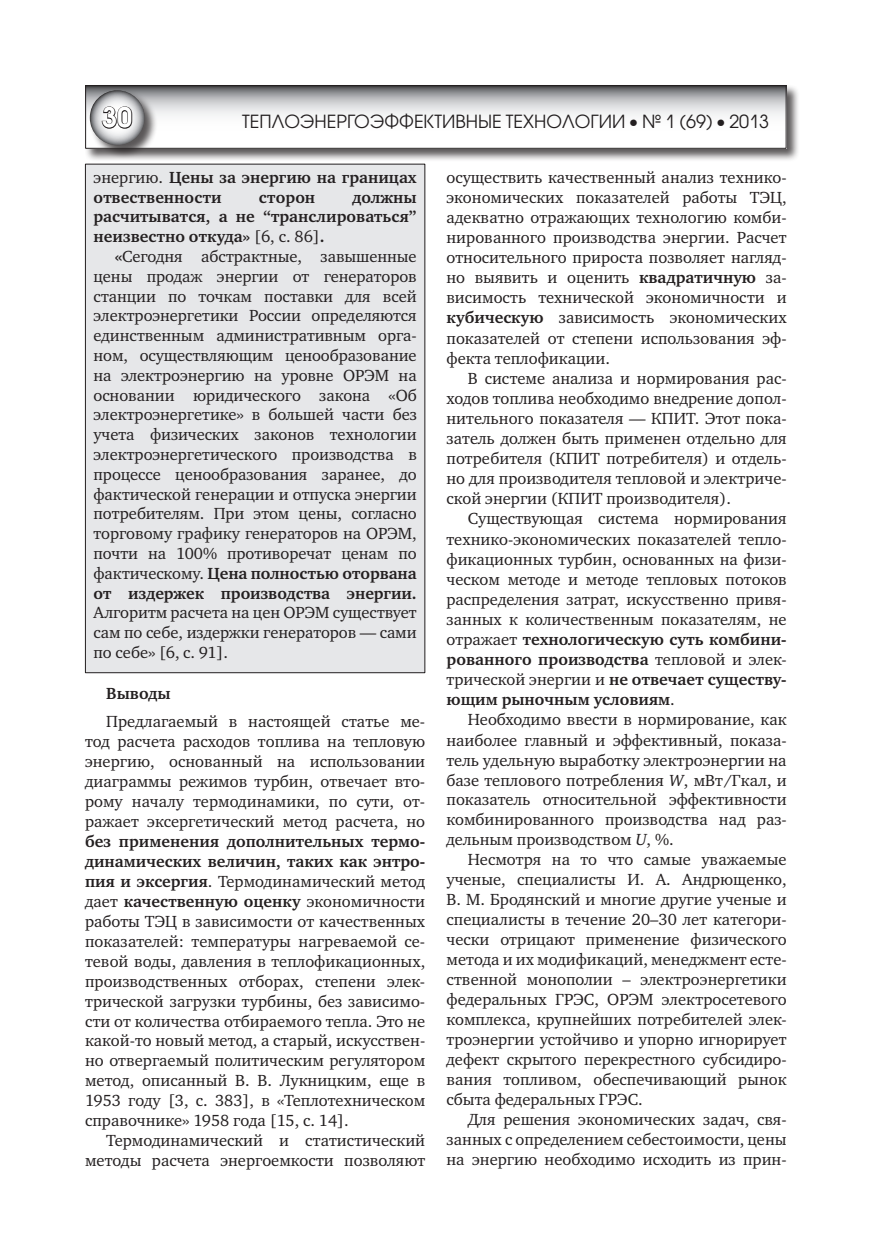
<style>
.page{position:relative;width:893px;height:1259px;background:#fff}
.page>*{position:absolute;margin:0;border:0;box-sizing:border-box;transform-origin:0 0}
.t1{font:600 27px "Avant Garde Gothic C";color:#fff}
.t2{font:18px "Avant Garde Gothic C";color:#231f20}
.t3{font:16.5px/20px "Charter C";color:#231f20;text-align:justify}
.t4{font:700 16.5px/19.8px "Charter C";color:#231f20}
.s1{font-weight:400}
.s2{font-weight:700}
.s3{font-style:italic}
</style>
<div class="page">
<div style="left:84px;top:84px;width:718px;height:81px;background:#231f20;opacity:.75"></div>
<svg style="left:87px;top:87px;width:697px;height:60px"></svg>
<div style="left:85px;top:85px;width:701px;height:64px;border:1px solid #231f20"></div>
<div style="left:89px;top:89px;width:75px;height:76px;background:#231f20;opacity:.75"></div>
<svg style="left:90px;top:90px;width:55px;height:55px;background:#b0b1b4"></svg>
<svg style="left:101px;top:106px;width:32px;height:23px"></svg>
<div style="left:85px;top:164px;width:340px;height:509px;background:#e6e7e9"></div>
<h1 class="t1" style="left:102px;top:101px;width:32px">30</h1>
<p class="t2" style="left:242px;top:111px;width:529px">Теплоэнергоэффективные технологии • № 1 (69) • 2013</p>
<p class="t4" style="left:94px;top:167px;width:325px"><span class="s1">энергию.</span> Цены за энергию на границах отвественности</p>
<p class="t4" style="left:94px;top:187px;width:325px;text-align:justify;text-indent:259px">должны расчитыватся, а не “транслироваться” неизвестно откуда» <span class="s1">[6, c. 86]</span>.</p>
<p class="t3" style="left:94px;top:247px;width:325px;text-indent:21px"><span class="s2">«</span>Сегодня абстрактные, завышенные цены продаж энергии от генераторов станции по точкам поставки для всей электроэнергетики России определяются единственным административным орга&shy;ном, осуществляющим ценообразование на электроэнергию на уровне ОРЭМ на основании юридического закона «Об электроэнергетике» в большей части без учета физических законов технологии электроэнергетического производства в процессе ценообразования заранее, до фактической генерации и отпуска энергии потребителям. При этом цены, согласно торговому графику генераторов на ОРЭМ, почти на 100% противоречат ценам по фактическому. <span class="s2">Цена полностью оторвана от издержек производства энергии.</span></p>
<p class="t3" style="left:94px;top:603px;width:325px">Алгоритм расчета на цен ОРЭМ существует сам по себе, издержки генераторов — сами по себе» [6, с. 91].</p>
<p class="t4" style="left:106px;top:684px;width:66px">Bыводы</p>
<p class="t3" style="left:85px;top:712px;width:342px;text-indent:21px">Предлагаемый в настоящей статье ме&shy;тод расчета расходов топлива на тепловую энергию, основанный на использовании диаграммы режимов турбин, отвечает вто&shy;рому началу термодинамики, по сути, от&shy;ражает эксергетический метод расчета, но</p>
<p class="t3" style="left:85px;top:831px;width:342px"><span class="s2">без применения дополнительных термо&shy;динамических величин, таких как энтро&shy;пия и эксергия</span>. Термодинамический метод дает <span class="s2">качественную оценку</span> экономичности работы ТЭЦ в зависимости от качественных показателей: температуры нагреваемой се&shy;тевой воды, давления в теплофикационных, производственных отборах, степени элек&shy;трической загрузки турбины, без зависимо&shy;сти от количества отбираемого тепла. Это не какой-то новый метод, а старый, искусствен&shy;но отвергаемый политическим регулятором метод, описанный B. B. Лукницким, еще в 1953 году [3, с. 383], в «Теплотехническом справочнике» 1958 года [15, с. 14].</p>
<p class="t3" style="left:85px;top:1130px;width:342px;text-align:right">Термодинамический и статистический методы расчета энергоемкости позволяют</p>
<p class="t4" style="left:259px;top:187px;width:58px">сторон</p>
<p class="t3" style="left:446px;top:167px;width:342px">осуществить качественный анализ технико&shy;экономических показателей работы ТЭЦ, адекватно отражающих технологию комби&shy;нированного производства энергии. Расчет относительного прироста позволяет нагляд&shy;но выявить и оценить <span class="s2">квадратичную</span> за&shy;висимость технической экономичности и <span class="s2">кубическую</span> зависимость экономических показателей от степени использования эф&shy;фекта теплофикации.</p>
<p class="t3" style="left:446px;top:368px;width:342px;text-indent:21px">B системе анализа и нормирования рас&shy;ходов топлива необходимо внедрение допол&shy;нительного показателя — КПИТ. Этот пока&shy;затель должен быть применен отдельно для потребителя (КПИТ потребителя) и отдель&shy;но для производителя тепловой и электриче&shy;ской энергии (КПИТ производителя).</p>
<p class="t3" style="left:446px;top:509px;width:342px;text-indent:21px">Существующая система нормирования технико-экономических показателей тепло&shy;фикационных турбин, основанных на физи&shy;ческом методе и методе тепловых потоков распределения затрат, искусственно привя&shy;занных к количественным показателям, не отражает <span class="s2">технологическую суть комбини&shy;рованного производства</span> тепловой и элек&shy;трической энергии и <span class="s2">не отвечает существу&shy;ющим рыночным условиям</span>.</p>
<p class="t3" style="left:446px;top:710px;width:342px;text-indent:21px">Необходимо ввести в нормирование, как наиболее главный и эффективный, показа&shy;тель удельную выработку электроэнергии на базе теплового потребления <span class="s3">W</span>, мBт/Гкал, и показатель относительной эффективности комбинированного производства над раз&shy;дельным производством <span class="s3">U</span>, %.</p>
<p class="t3" style="left:446px;top:850px;width:342px;text-indent:21px">Несмотря на то что самые уважаемые ученые, специалисты И. А. Андрющенко, B. М. Бродянский и многие другие ученые и специалисты в течение 20–30 лет категори&shy;чески отрицают применение физического метода и их модификаций, менеджмент есте&shy;ственной монополии – электроэнергетики федеральных ГРЭС, ОРЭМ электросетевого комплекса, крупнейших потребителей элек&shy;троэнергии устойчиво и упорно игнорирует дефект скрытого перекрестного субсидиро&shy;вания топливом, обеспечивающий рынок сбыта федеральных ГРЭС.</p>
<p class="t3" style="left:446px;top:1109px;width:342px;text-indent:21px">Для решения экономических задач, свя&shy;занных с определением себестоимости, цены на энергию необходимо исходить из прин-</p>
</div>
